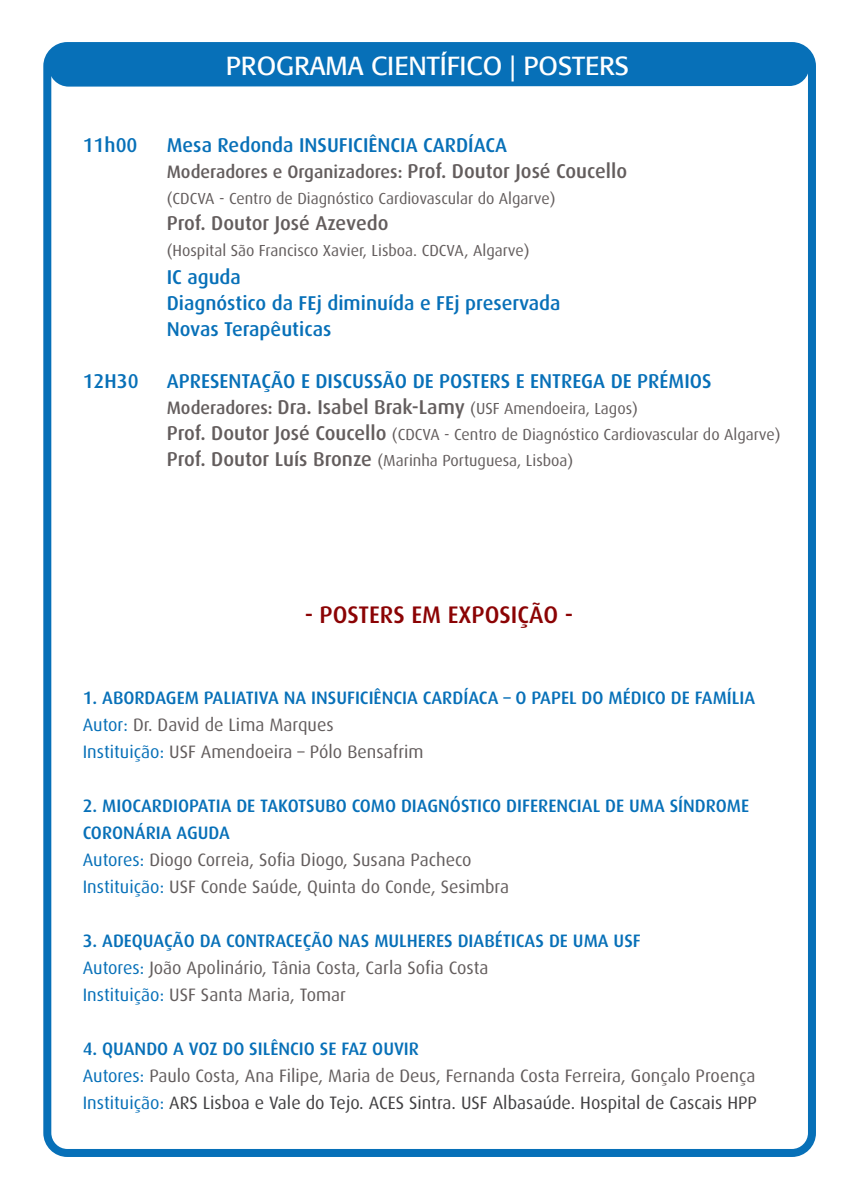
<style>
.page{position:relative;width:843px;height:1191px;background:#fff}
.page>*{position:absolute;margin:0;border:0;box-sizing:border-box;transform-origin:0 0}
.t1{font:26px "Formata";color:#fff}
.t2{font:500 24px "Dax";color:#8b0304}
.t3{font:500 20px/26px "Dax";color:#0770b8}
.t4{font:500 20px "Dax";color:#635d5d}
.t5{font:18px/27px "Dax";color:#635d5d}
.t6{font:500 18px/27px "Dax";color:#0770b8}
.t7{font:500 18px "Dax";color:#635d5d}
.t8{font:16px/26px "Dax";color:#635d5d}
.s1{font-size:20px}
.s2{font-weight:500;font-size:18px}
.s3{font-weight:500;font-size:20px}
.s4{font-weight:400}
.s5{font-weight:400;color:#635d5d}
.s6{font-weight:500;color:#0770b8}
.s7{color:#0770b8}
.s8{color:#414042}
</style>
<div class="page">
<div style="left:43px;top:42px;width:773px;height:1115px;border:8px solid #0770b8;border-radius:20px"></div>
<div style="left:49px;top:43px;width:760px;height:44px;background:#0770b8"></div>
<h1 class="t1" style="left:226px;top:50px;width:405px">PROGRAMA CIENTÍFICO | POSTERS</h1>
<p class="t3" style="left:83px;top:132px;width:56px">11h00</p>
<p class="t3" style="left:167px;top:132px;width:342px">Mesa Redonda INSUFICIÊNCIA CARDÍACA</p>
<p class="t7" style="left:167px;top:161px;width:462px">Moderadores e Organizadores: <span class="s1">Prof. Doutor José Coucello</span></p>
<p class="t8" style="left:167px;top:185px;width:390px">(CDCVA - Centro de Diagnóstico Cardiovascular do Algarve)</p>
<p class="t4" style="left:167px;top:212px;width:223px">Prof. Doutor José Azevedo</p>
<p class="t8" style="left:167px;top:237px;width:364px">(Hospital São Francisco Xavier, Lisboa. CDCVA, Algarve)</p>
<p class="t3" style="left:167px;top:264px;width:395px">IC aguda<br>Diagnóstico da FEj diminuída e FEj preservada<br>Novas Terapêuticas</p>
<p class="t3" style="left:83px;top:368px;width:57px">12H30</p>
<p class="t3" style="left:167px;top:368px;width:546px">APRESENTAÇÃO E DISCUSSÃO DE POSTERS E ENTREGA DE PRÉMIOS</p>
<p class="t8" style="left:167px;top:395px;width:615px"><span class="s2">Moderadores:</span> <span class="s3">Dra. Isabel Brak-Lamy</span> (USF Amendoeira, Lagos)<br><span class="s3">Prof. Doutor José Coucello</span> (CDCVA - Centro de Diagnóstico Cardiovascular do Algarve)<br><span class="s3">Prof. Doutor Luís Bronze</span> (Marinha Portuguesa, Lisboa)</p>
<h2 class="t2" style="left:305px;top:601px;width:270px">- POSTERS EM EXPOSIÇÃO -</h2>
<p class="t6" style="left:83px;top:684px;width:674px">1. ABORDAGEM PALIATIVA NA INSUFICIÊNCIA CARDÍACA – O PAPEL DO MÉDICO DE FAMÍLIA<br><span class="s4">Autor:</span> <span class="s5">Dr. David de Lima Marques<br></span><span class="s4">Instituição:</span> <span class="s5">USF Amendoeira – Pólo Bensafrim</span></p>
<p class="t6" style="left:83px;top:792px;width:668px">2. MIOCARDIOPATIA DE TAKOTSUBO COMO DIAGNÓSTICO DIFERENCIAL DE UMA SÍNDROME CORONÁRIA AGUDA<br><span class="s4">Autores:</span> <span class="s5">Diogo Correia, Sofia Diogo, Susana Pacheco<br></span><span class="s4">Instituição:</span> <span class="s5">USF Conde Saúde, Quinta do Conde, Sesimbra</span></p>
<p class="t5" style="left:83px;top:927px;width:559px"><span class="s6">3. ADEQUAÇÃO DA CONTRACEÇÃO NAS MULHERES DIABÉTICAS DE UMA USF<br></span><span class="s7">Autores:</span> João Apolinário, Tânia Costa, Carla Sofia Costa<br><span class="s7">Instituição:</span> USF Santa Maria, Tomar</p>
<p class="t5" style="left:83px;top:1035px;width:675px"><span class="s6">4. QUANDO A VOZ DO SILÊNCIO SE FAZ OUVIR<br></span><span class="s7">Autores:</span> Paulo Costa, Ana Filipe, Maria de Deus, Fernanda Costa Ferreira, Gonçalo Proença<br><span class="s7">Instituição:</span> <span class="s8">ARS Lisboa e Vale do Tejo. ACES Sintra. USF Albasaúde. Hospital de Cascais HPP</span></p>
</div>
